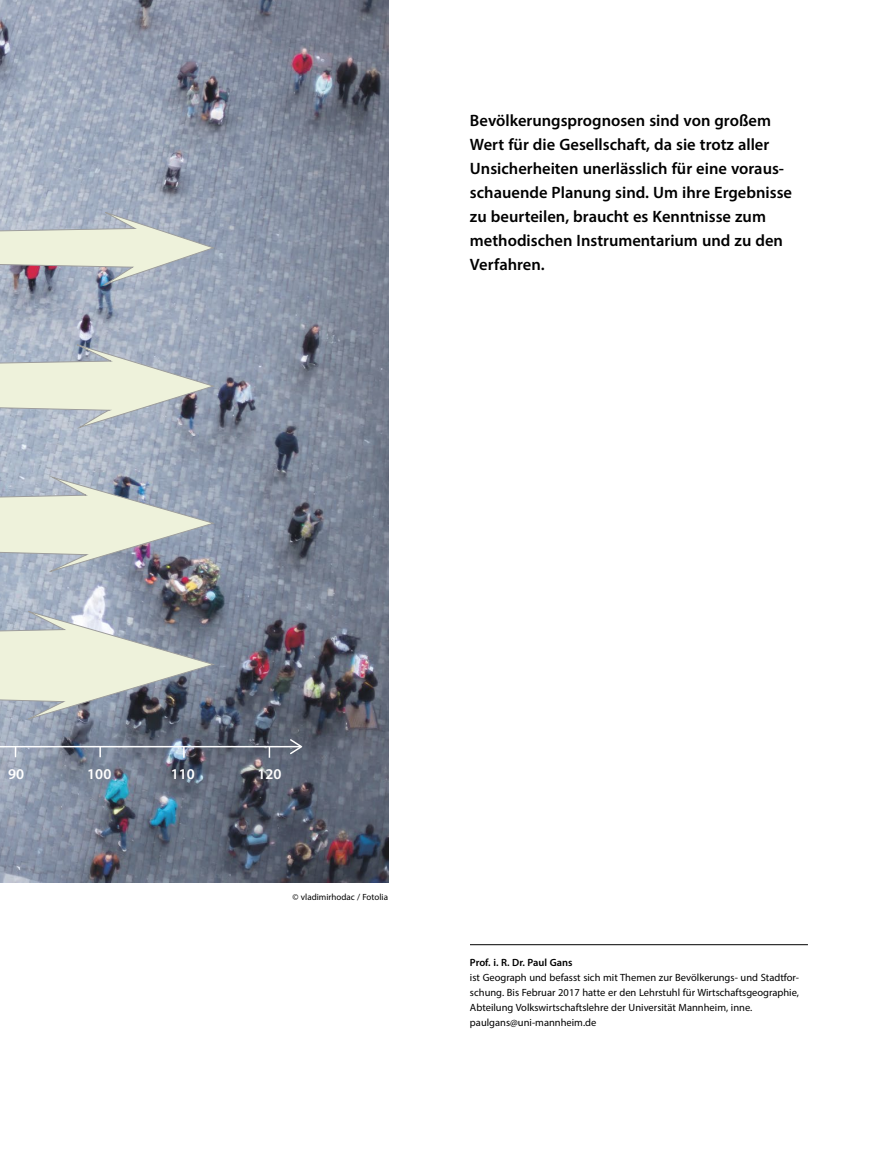
<style>
.page{position:relative;width:893px;height:1170px;background:#fff}
.page>*{position:absolute;margin:0;border:0;box-sizing:border-box;transform-origin:0 0}
.t1{font:600 16.5px/24px "Myriad Pro";color:#000}
.t2{font:600 15px "Myriad Pro";color:#fff}
.Adresse{font:10.5px/15px "Myriad Pro";color:#000}
.t3{font:9px "Myriad Pro";color:#000}
.s1{font-weight:600}
</style>
<div class="page">
<hr style="left:470px;top:944px;width:338px;height:1px;background:#000">
<img style="left:0;top:0;width:388px;height:882px">
<svg style="left:0;top:739px;width:302px;height:19px;background:#7c8494"></svg>
<svg style="left:0;top:608px;width:216px;height:114px;background:#b2b8b6"></svg>
<svg style="left:0;top:474px;width:216px;height:101px;background:#bdc3c3"></svg>
<svg style="left:0;top:341px;width:216px;height:86px;background:#c4cbc9"></svg>
<svg style="left:0;top:209px;width:216px;height:78px;background:#c0c5c6"></svg>
<p class="t1" style="left:470px;top:107px;width:324px">Bevölkerungsprognosen sind von großem Wert für die Gesellschaft, da sie trotz aller Unsicherheiten unerlässlich für eine voraus&shy;schauende Planung sind. Um ihre Ergebnisse zu beurteilen, braucht es Kenntnisse zum methodischen Instrumentarium und zu den Verfahren.</p>
<p class="t2" style="left:8px;top:764px;width:18px">90</p>
<p class="t2" style="left:87px;top:764px;width:26px">100</p>
<p class="t2" style="left:171px;top:764px;width:26px">110</p>
<p class="t2" style="left:257px;top:764px;width:26px">120</p>
<p class="t3" style="left:293px;top:891px;width:97px">© vladimirhodac / Fotolia</p>
<p class="Adresse" style="left:470px;top:954px;width:331px"><span class="s1">Prof. i. R. Dr. Paul Gans<br></span>ist Geograph und befasst sich mit Themen zur Bevölkerungs- und Stadtfor&shy;schung. Bis Februar 2017 hatte er den Lehrstuhl für Wirtschaftsgeographie, Abteilung Volkswirtschaftslehre der Universität Mannheim, inne. paulgans@uni-mannheim.de</p>
</div>
